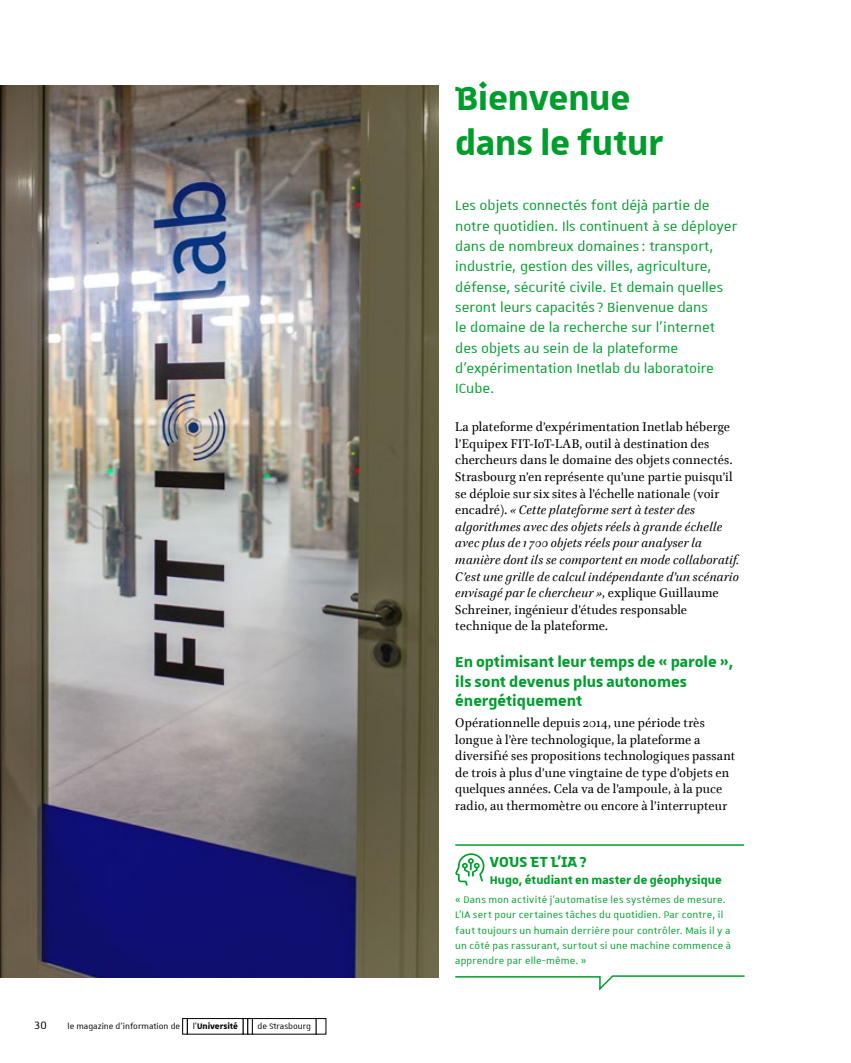
<style>
.page{position:relative;width:851px;height:1063px;background:#fff}
.page>*{position:absolute;margin:0;border:0;box-sizing:border-box;transform-origin:0 0}
.t1{font:700 45px/45px "Unistra D";letter-spacing:-.01em;color:#009d2d}
.t2{font:700 19.5px/19.6px "Unistra B";color:#009d2d}
.t3{font:700 19.5px "Unistra C";letter-spacing:.01em;color:#009d2d}
.t4{font:18px/20.4px "Unistra B";color:#009d2d}
.t5{font:700 15px "Unistra B";letter-spacing:.005em;color:#009d2d}
.t6{font:14.4px "Unistra A";color:#000}
.t7{font:14.25px/16.6px "Brill";letter-spacing:.01em;color:#000}
.t8{font:12.75px/15.3px "Unistra A";letter-spacing:.015em;color:#009d2d}
.t9{font:10.8px "Unistra A";color:#000}
.t10{font:10.8px "Unistra D";color:#000}
.s1{font-family:"Unistra D"}
.s2{font-family:"Unistra D";font-weight:700}
.s3{font-style:italic}
</style>
<div class="page">
<div style="left:182px;top:1018px;width:5px;height:16px;border:1px solid #000"></div>
<div style="left:187px;top:1018px;width:56px;height:16px;border:1px solid #000"></div>
<div style="left:247px;top:1018px;width:6px;height:16px;border:1px solid #000"></div>
<div style="left:252px;top:1018px;width:64px;height:16px;border:1px solid #000"></div>
<hr style="left:455px;top:844px;width:289px;height:2px;background:#009d2d">
<svg style="left:455px;top:853px;width:29px;height:33px"></svg>
<svg style="left:455px;top:975px;width:290px;height:16px"></svg>
<img style="left:0;top:85px;width:438px;height:893px">
<p class="t6" style="left:34px;top:1018px;width:14px">30</p>
<p class="t9" style="left:67px;top:1021px;width:172px">le magazine d’information de <span class="s1">l’</span><span class="s2">Université</span></p>
<p class="t10" style="left:257px;top:1020px;width:55px">de Strasbourg</p>
<h1 class="t1" style="left:455px;top:74px;width:209px">Bienvenue dans le futur</h1>
<p class="t4" style="left:455px;top:195px;width:284px">Les objets connectés font déjà partie de notre quotidien. Ils continuent à se déployer dans de nombreux domaines: transport, industrie, gestion des villes, agriculture, défense, sécurité civile. Et demain quelles seront leurs capacités? Bienvenue dans<br>le domaine de la recherche sur l’internet des objets au sein de la plateforme d’expérimentation Inetlab du laboratoire ICube.</p>
<p class="t7" style="left:455px;top:419px;width:285px">La plateforme d’expérimentation Inetlab héberge l’Equipex FIT-IoT-LAB, outil à destination des chercheurs dans le domaine des objets connectés.<br>Strasbourg n’en représente qu’une partie puisqu’il se déploie sur six sites à l’échelle nationale (voir encadré). <span class="s3">« Cette plateforme sert à tester des algorithmes avec des objets réels à grande échelle avec plus de 1 700 objets réels pour analyser la manière dont ils se comportent en mode collaboratif.<br>C’est une grille de calcul indépendante d’un scénario envisagé par le chercheur »</span>, explique Guillaume Schreiner, ingénieur d’études responsable technique de la plateforme.</p>
<h2 class="t2" style="left:455px;top:651px;width:279px">En optimisant leur temps de « parole », ils sont devenus plus autonomes énergétiquement</h2>
<p class="t7" style="left:455px;top:715px;width:281px">Opérationnelle depuis 2014, une période très longue à l’ère technologique, la plateforme a diversifié ses propositions technologiques passant de trois à plus d’une vingtaine de type d’objets en quelques années. Cela va de l’ampoule, à la puce radio, au thermomètre ou encore à l’interrupteur</p>
<h2 class="t3" style="left:490px;top:851px;width:99px">VOUS ET L’IA ?</h2>
<p class="t5" style="left:490px;top:871px;width:233px">Hugo, étudiant en master de géophysique</p>
<p class="t8" style="left:455px;top:892px;width:277px">« Dans mon activité j’automatise les systèmes de mesure.<br>L’IA sert pour certaines tâches du quotidien. Par contre, il faut toujours un humain derrière pour contrôler. Mais il y a un côté pas rassurant, surtout si une machine commence à apprendre par elle-même. »</p>
</div>
